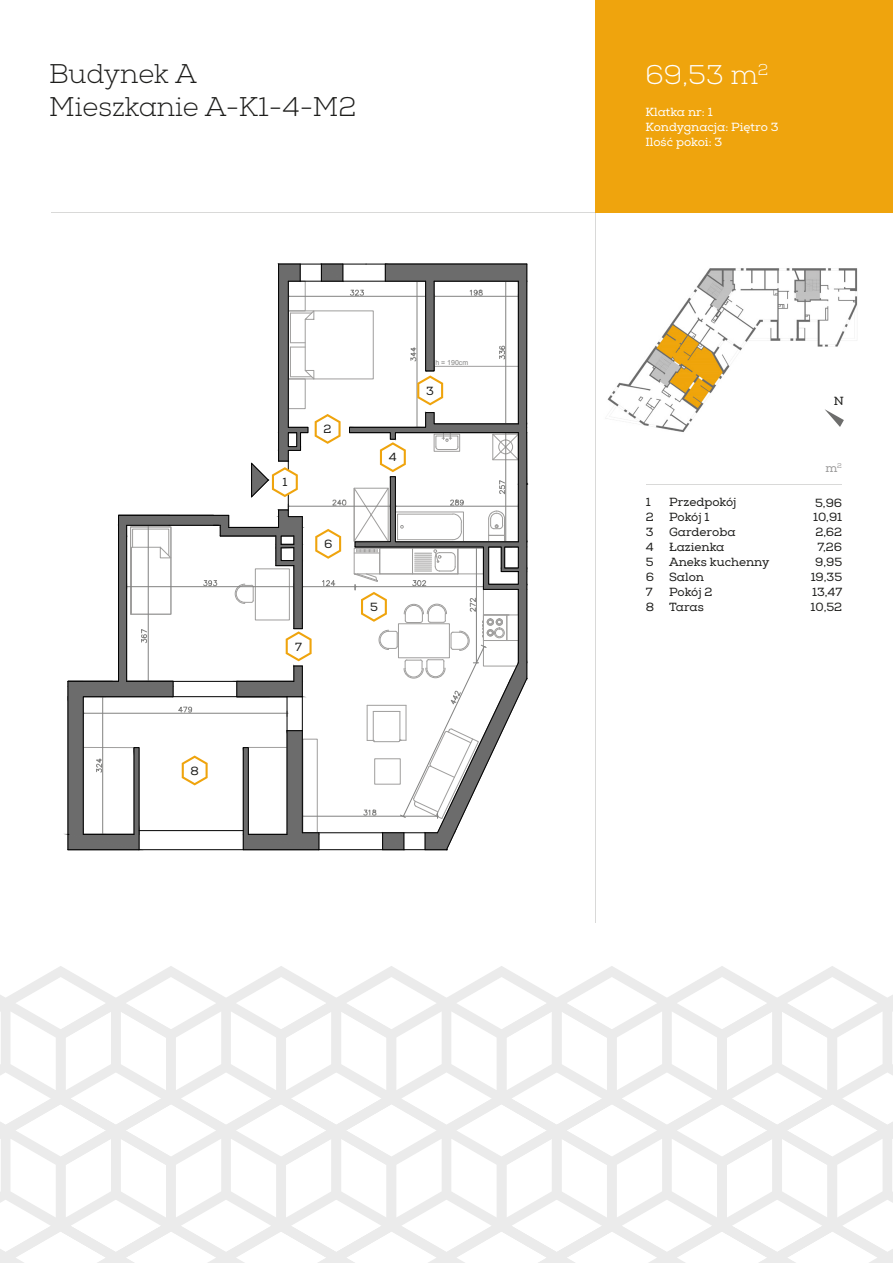
<style>
.page{position:relative;width:893px;height:1263px;background:#fff}
.page>*{position:absolute;margin:0;border:0;box-sizing:border-box;transform-origin:0 0}
.t1{font:300 27px/32.4px "Nexa Slab";color:#1d1d1b}
.t2{font:300 27px "Nexa Slab";color:#fff}
.t3{font:12px/14.9px "Nexa Slab";color:#1d1d1b}
.t4{font:12px/14.9px "Nexa Slab";color:#fff}
.t5{font:12px "Nexa Slab";color:#9c9b9b}
.t6{font:7.05px "Arial";color:#828281}
</style>
<div class="page">
<img style="left:606px;top:268px;width:252px;height:164px">
<hr style="left:595px;top:213px;width:1px;height:710px;background:#d9d9d8">
<hr style="left:51px;top:212px;width:544px;height:1px;background:#d9d9d8">
<hr style="left:646px;top:484px;width:196px;height:1px;background:#d9d9d8">
<div style="left:595px;top:0;width:298px;height:213px;background:#efa40d"></div>
<svg style="left:0;top:966px;width:893px;height:297px"></svg>
<svg style="left:67px;top:263px;width:461px;height:587px"></svg>
<svg style="left:825px;top:409px;width:19px;height:18px"></svg>
<h1 class="t1" style="left:49px;top:58px;width:309px">Budynek A<br>Mieszkanie A-K1-4-M2</h1>
<p class="t3" style="left:190px;top:763px;width:10px">8</p>
<p class="t3" style="left:282px;top:475px;width:6px">1</p>
<p class="t3" style="left:324px;top:422px;width:9px">2</p>
<p class="t3" style="left:324px;top:537px;width:10px">6</p>
<p class="t3" style="left:295px;top:639px;width:8px">7</p>
<p class="t3" style="left:389px;top:450px;width:9px">4</p>
<p class="t6" style="left:435px;top:358px;width:34px">h = 190cm</p>
<p class="t3" style="left:426px;top:383px;width:9px">3</p>
<p class="t3" style="left:370px;top:600px;width:9px">5</p>
<h1 class="t2" style="left:645px;top:58px;width:124px">69,53 m<sup>2</sup></h1>
<p class="t4" style="left:645px;top:104px;width:135px">Klatka nr: 1<br>Kondygnacja: Piętro 3<br>Ilość pokoi: 3</p>
<p class="t3" style="left:646px;top:495px;width:10px">1<br>2<br>3<br>4<br>5<br>6<br>7<br>8</p>
<p class="t3" style="left:669px;top:495px;width:102px">Przedpokój<br>Pokój 1<br>Garderoba<br>Łazienka<br>Aneks kuchenny<br>Salon<br>Pokój 2<br>Taras</p>
<p class="t3" style="left:834px;top:394px;width:12px">N</p>
<p class="t5" style="left:825px;top:461px;width:18px">m<sup>2</sup></p>
<p class="t3" style="left:811px;top:495px;width:33px;text-align:center">5,96<br>10,91<br>2,62<br>7,26<br>9,95<br>19,35<br>13,47<br>10,52</p>
</div>
